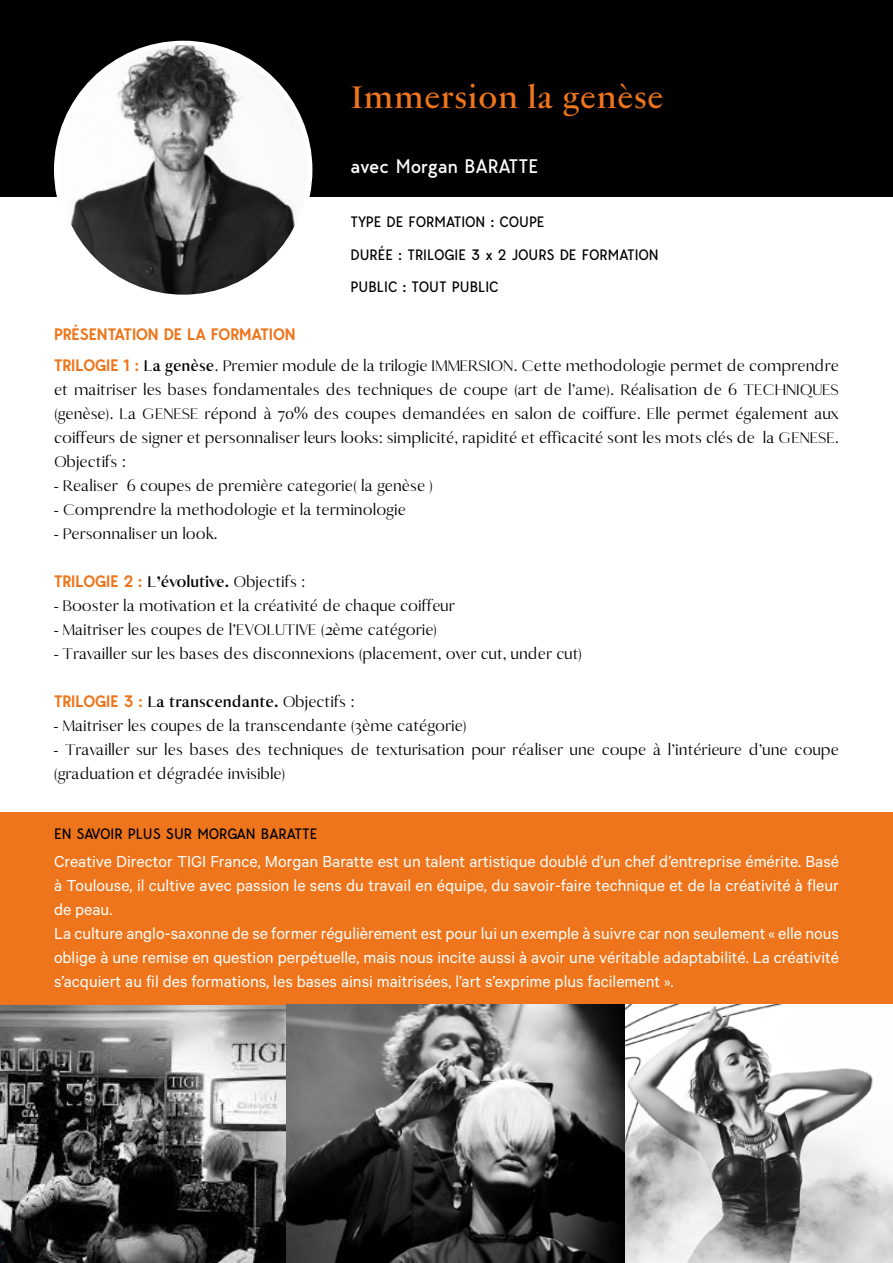
<style>
.page{position:relative;width:893px;height:1263px;background:#fff}
.page>*{position:absolute;margin:0;border:0;box-sizing:border-box;transform-origin:0 0}
.t1{font:700 33px "LVMH Air";color:#ee751b}
.t2{font:19.5px "Bergen Text";color:#fff}
.t3{font:18px/24px "Antique";color:#000;text-align:justify}
.t4{font:18px/24px "Calibre";color:#fff}
.t5{font:600 18px "Antique";color:#000}
.t6{font:600 16.5px "Bergen Text";letter-spacing:-.01em;color:#ee751b}
.t7{font:15px/32.4px "Bergen Text";letter-spacing:-.01em;color:#000}
.s1{font-family:"Bergen Text";font-weight:600;font-size:16.5px;color:#ee751b}
.s2{font-weight:600}
.s3{font-family:"Bergen Text";font-size:16.5px;color:#ee751b}
.s4{font-weight:400}
</style>
<div class="page">
<div style="left:0;top:0;width:893px;height:197px;background:#000"></div>
<div style="left:0;top:812px;width:893px;height:193px;background:#ee751b"></div>
<img style="left:0;top:1005px;width:893px;height:258px">
<img style="left:56px;top:43px;width:254px;height:254px;border-radius:127px">
<h1 class="t1" style="left:350px;top:75px;width:315px">Immersion la genèse</h1>
<p class="t2" style="left:350px;top:152px;width:190px">avec Morgan BARATTE</p>
<p class="t7" style="left:350px;top:205px;width:196px">TYPE DE FORMATION : COUPE</p>
<p class="t6" style="left:54px;top:323px;width:243px">PRÉSENTATION DE LA FORMATION</p>
<p class="t7" style="left:350px;top:238px;width:310px">DURÉE : TRILOGIE 3 x 2 JOURS DE FORMATION<br>PUBLIC : TOUT PUBLIC</p>
<p class="t3" style="left:54px;top:354px;width:786px"><span class="s1">TRILOGIE 1 :</span> <span class="s2">La genèse</span>. Premier module de la trilogie IMMERSION. Cette methodologie permet de comprendre et maitriser les bases fondamentales des techniques de coupe (art de l’ame). Réalisation de 6 TECHNIQUES (genèse). La GENESE répond à 70% des coupes demandées en salon de coiffure. Elle permet également aux coiffeurs de signer et personnaliser leurs looks: simplicité, rapidité et efficacité sont les mots clés de la GENESE.<br>Objectifs :</p>
<p class="t3" style="left:54px;top:474px;width:381px">- Realiser 6 coupes de première categorie( la genèse )</p>
<p class="t3" style="left:54px;top:498px;width:353px">- Comprendre la methodologie et la terminologie</p>
<p class="t3" style="left:54px;top:522px;width:165px">- Personnaliser un look.</p>
<p class="t5" style="left:54px;top:572px;width:253px"><span class="s3">TRILOGIE 2 :</span> L’évolutive. <span class="s4">Objectifs :</span></p>
<p class="t3" style="left:54px;top:594px;width:402px">- Booster la motivation et la créativité de chaque coiffeur</p>
<p class="t3" style="left:54px;top:618px;width:385px">- Maitriser les coupes de l’EVOLUTIVE (2ème catégorie)</p>
<p class="t3" style="left:54px;top:642px;width:530px">- Travailler sur les bases des disconnexions (placement, over cut, under cut)</p>
<p class="t5" style="left:54px;top:692px;width:302px"><span class="s3">TRILOGIE 3 :</span> La transcendante. <span class="s4">Objectifs :</span></p>
<p class="t3" style="left:54px;top:714px;width:414px">- Maitriser les coupes de la transcendante (3ème catégorie)</p>
<p class="t3" style="left:54px;top:738px;width:786px">- Travailler sur les bases des techniques de texturisation pour réaliser une coupe à l’intérieure d’une coupe (graduation et dégradée invisible)</p>
<p class="t7" style="left:54px;top:818px;width:265px">EN SAVOIR PLUS SUR MORGAN BARATTE</p>
<p class="t4" style="left:54px;top:849px;width:786px">Creative Director TIGI France, Morgan Baratte est un talent artistique doublé d’un chef d’entreprise émérite. Basé à Toulouse, il cultive avec passion le sens du travail en équipe, du savoir-faire technique et de la créativité à fleur de peau.<br>La culture anglo-saxonne de se former régulièrement est pour lui un exemple à suivre car non seulement « elle nous oblige à une remise en question perpétuelle, mais nous incite aussi à avoir une véritable adaptabilité. La créativité s’acquiert au fil des formations, les bases ainsi maitrisées, l’art s’exprime plus facilement ».</p>
</div>
